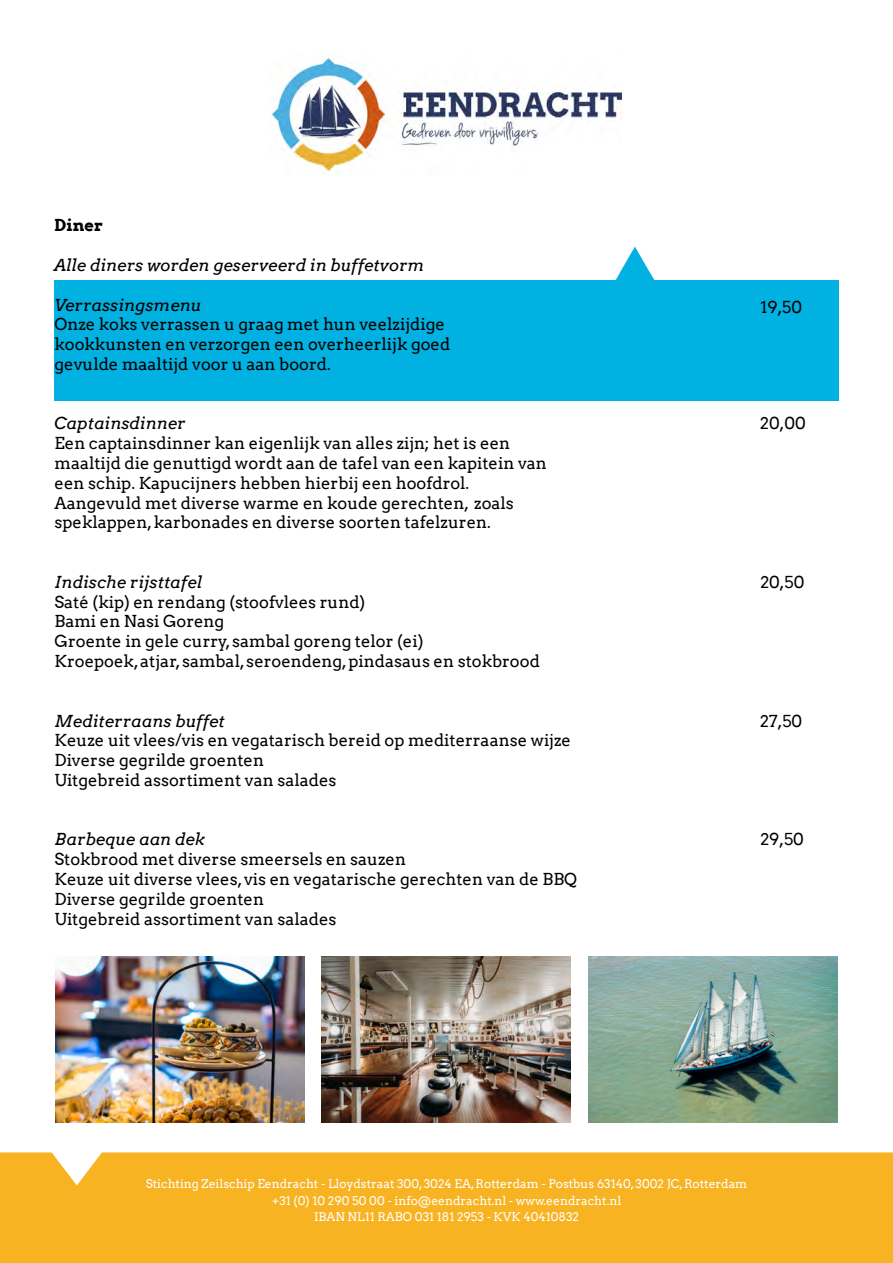
<style>
.page{position:relative;width:893px;height:1263px;background:#fff}
.page>*{position:absolute;margin:0;border:0;box-sizing:border-box;transform-origin:0 0}
.t1{font:16.5px/19.8px "Arvo";color:#000}
.t2{font:italic 16.5px "Arvo";color:#000}
.t3{font:700 16.5px "Arvo";color:#000}
.t4{font:12px/16.5px "Arvo";color:#fff;text-align:center}
</style>
<div class="page">
<div style="left:54px;top:280px;width:785px;height:121px;background:#00b1e1"></div>
<img style="left:270px;top:54px;width:351px;height:121px">
<div style="left:0;top:1152px;width:893px;height:111px;background:#f8b323"></div>
<svg style="left:615px;top:247px;width:40px;height:33px"></svg>
<img style="left:55px;top:956px;width:249px;height:167px">
<img style="left:321px;top:956px;width:250px;height:167px">
<img style="left:589px;top:956px;width:249px;height:166px">
<p class="t3" style="left:55px;top:215px;width:50px">Diner</p>
<p class="t2" style="left:55px;top:254px;width:371px">Alle diners worden geserveerd in buffetvorm</p>
<p class="t2" style="left:55px;top:294px;width:148px">Verrassingsmenu</p>
<p class="t1" style="left:55px;top:315px;width:397px">Onze koks verrassen u graag met hun veelzijdige kookkunsten en verzorgen een overheerlijk goed gevulde maaltijd voor u aan boord.</p>
<p class="t1" style="left:760px;top:297px;width:43px">19,50</p>
<p class="t2" style="left:55px;top:413px;width:133px">Captainsdinner</p>
<p class="t1" style="left:760px;top:414px;width:47px">20,00</p>
<p class="t1" style="left:55px;top:433px;width:494px">Een captainsdinner kan eigenlijk van alles zijn; het is een maaltijd die genuttigd wordt aan de tafel van een kapitein van een schip. Kapucijners hebben hierbij een hoofdrol.<br>Aangevuld met diverse warme en koude gerechten, zoals speklappen, karbonades en diverse soorten tafelzuren.</p>
<p class="t2" style="left:55px;top:571px;width:149px">Indische rijsttafel</p>
<p class="t1" style="left:760px;top:572px;width:46px">20,50</p>
<p class="t1" style="left:55px;top:592px;width:487px">Saté (kip) en rendang (stoofvlees rund)<br>Bami en Nasi Goreng<br>Groente in gele curry, sambal goreng telor (ei)<br>Kroepoek, atjar, sambal, seroendeng, pindasaus en stokbrood</p>
<p class="t2" style="left:55px;top:710px;width:172px">Mediterraans buffet</p>
<p class="t1" style="left:760px;top:711px;width:44px">27,50</p>
<p class="t1" style="left:55px;top:730px;width:518px">Keuze uit vlees/vis en vegatarisch bereid op mediterraanse wijze<br>Diverse gegrilde groenten<br>Uitgebreid assortiment van salades</p>
<p class="t2" style="left:55px;top:828px;width:152px">Barbeque aan dek</p>
<p class="t1" style="left:760px;top:829px;width:45px">29,50</p>
<p class="t1" style="left:55px;top:849px;width:524px">Stokbrood met diverse smeersels en sauzen<br>Keuze uit diverse vlees, vis en vegatarische gerechten van de BBQ Diverse gegrilde groenten<br>Uitgebreid assortiment van salades</p>
<p class="t4" style="left:146px;top:1175px;width:603px">Stichting Zeilschip Eendracht - Lloydstraat 300, 3024 EA, Rotterdam - Postbus 63140, 3002 JC, Rotterdam +31 (0) 10 290 50 00 - info@eendracht.nl - www.eendracht.nl<br>IBAN NL11 RABO 031 181 2953 - KVK 40410832</p>
</div>
